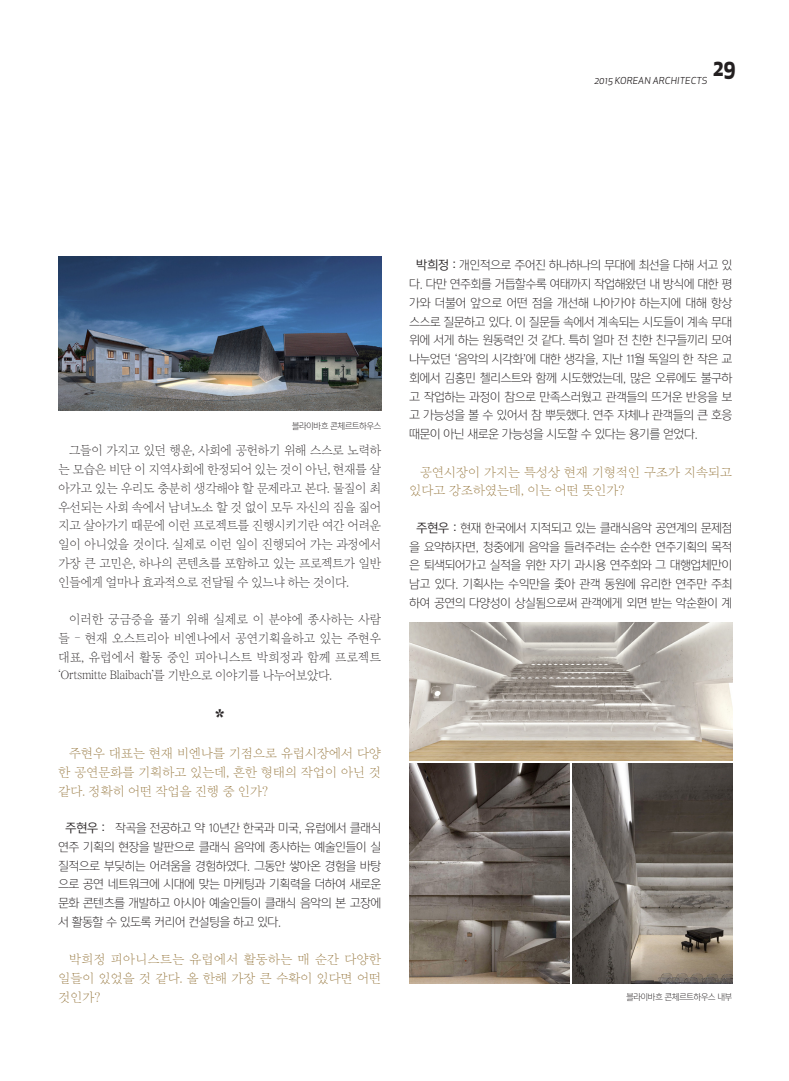
<style>
.page{position:relative;width:789px;height:1081px;background:#fff}
.page>*{position:absolute;margin:0;border:0;box-sizing:border-box;transform-origin:0 0}
.t1{font:700 22.5px "Apex New";color:#231f20;scale:.9 1}
.본문{font:12.5px/18.8px "Yoon Myungjo Pro 710";letter-spacing:-.025em;color:#231f20;text-align:justify;scale:.95 1}
.질문{font:12.5px/18.8px "Yoon Myungjo Pro 710";color:#937339;text-align:justify}
.대담_답문_고딕20_9_5pt{font:11.88px/18.8px "Yoon Gothic Pro 720";letter-spacing:-.01em;color:#231f20;text-align:justify}
.t2{font:italic 9.38px "Apex New";letter-spacing:.02em;color:#231f20}
.에세이-사진설명{font:8.75px "Yoon Gothic Pro 720";letter-spacing:-.015em;color:#231f20;scale:.95 1}
.s1{font-family:"Yoon Gothic Pro 740"}
</style>
<div class="page">
<img style="left:58px;top:257px;width:323px;height:153px">
<img style="left:409px;top:622px;width:323px;height:138px">
<img style="left:409px;top:764px;width:160px;height:219px">
<img style="left:572px;top:764px;width:160px;height:219px">
<p class="t1" style="left:712px;top:52px;width:27px">29</p>
<p class="t2" style="left:594px;top:75px;width:114px">2015 KOREAN ARCHITECTS</p>
<p class="에세이-사진설명" style="left:292px;top:421px;width:95px">블라이바흐 콘체르트하우스</p>
<p class="본문" style="left:58px;top:441px;width:341px;text-indent:11px">그들이 가지고 있던 행운, 사회에 공헌하기 위해 스스로 노력하 는 모습은 비단 이 지역사회에 한정되어 있는 것이 아닌, 현재를 살 아가고 있는 우리도 충분히 생각해야 할 문제라고 본다. 물질이 최 우선되는 사회 속에서 남녀노소 할 것 없이 모두 자신의 짐을 짊어 지고 살아가기 때문에 이런 프로젝트를 진행시키기란 여간 어려운 일이 아니었을 것이다. 실제로 이런 일이 진행되어 가는 과정에서 가장 큰 고민은, 하나의 콘텐츠를 포함하고 있는 프로젝트가 일반 인들에게 얼마나 효과적으로 전달될 수 있느냐 하는 것이다.</p>
<p class="본문" style="left:58px;top:610px;width:341px;text-indent:11px">이러한 궁금증을 풀기 위해 실제로 이 분야에 종사하는 사람 들 - 현재 오스트리아 비엔나에서 공연기획을하고 있는 주현우 대표, 유럽에서 활동 중인 피아니스트 박희정과 함께 프로젝트 ‘Ortsmitte Blaibach’를 기반으로 이야기를 나누어보았다.</p>
<p class="본문" style="left:214px;top:703px;width:13px">✿</p>
<p class="질문" style="left:58px;top:743px;width:324px;text-indent:11px">주현우 대표는 현재 비엔나를 기점으로 유럽시장에서 다양 한 공연문화를 기획하고 있는데, 흔한 형태의 작업이 아닌 것 같다. 정확히 어떤 작업을 진행 중 인가?</p>
<p class="대담_답문_고딕20_9_5pt" style="left:58px;top:818px;width:324px;text-indent:7px"><span class="s1">주현우 :</span>　작곡을 전공하고 약 10년간 한국과 미국, 유럽에서 클래식 연주 기획의 현장을 발판으로 클래식 음악에 종사하는 예술인들이 실 질적으로 부딪히는 어려움을 경험하였다. 그동안 쌓아온 경험을 바탕 으로 공연 네트워크에 시대에 맞는 마케팅과 기획력을 더하여 새로운 문화 콘텐츠를 개발하고 아시아 예술인들이 클래식 음악의 본 고장에 서 활동할 수 있도록 커리어 컨설팅을 하고 있다.</p>
<p class="질문" style="left:58px;top:950px;width:324px;text-indent:11px">박희정 피아니스트는 유럽에서 활동하는 매 순간 다양한 일들이 있었을 것 같다. 올 한해 가장 큰 수확이 있다면 어떤 것인가?</p>
<p class="대담_답문_고딕20_9_5pt" style="left:409px;top:256px;width:324px;text-indent:7px"><span class="s1">박희정 :</span> 개인적으로 주어진 하나하나의 무대에 최선을 다해 서고 있 다. 다만 연주회를 거듭할수록 여태까지 작업해왔던 내 방식에 대한 평 가와 더불어 앞으로 어떤 점을 개선해 나아가야 하는지에 대해 항상 스스로 질문하고 있다. 이 질문들 속에서 계속되는 시도들이 계속 무대 위에 서게 하는 원동력인 것 같다. 특히 얼마 전 친한 친구들끼리 모여 나누었던 ‘음악의 시각화’에 대한 생각을, 지난 11월 독일의 한 작은 교 회에서 김홍민 첼리스트와 함께 시도했었는데, 많은 오류에도 불구하 고 작업하는 과정이 참으로 만족스러웠고 관객들의 뜨거운 반응을 보 고 가능성을 볼 수 있어서 참 뿌듯했다. 연주 자체나 관객들의 큰 호응 때문이 아닌 새로운 가능성을 시도할 수 있다는 용기를 얻었다.</p>
<p class="질문" style="left:409px;top:462px;width:324px;text-indent:11px">공연시장이 가지는 특성상 현재 기형적인 구조가 지속되고 있다고 강조하였는데, 이는 어떤 뜻인가?</p>
<p class="대담_답문_고딕20_9_5pt" style="left:409px;top:518px;width:324px;text-align:center"><span class="s1">주현우 :</span> 현재 한국에서 지적되고 있는 클래식음악 공연계의 문제점 을 요약하자면, 청중에게 음악을 들려주려는 순수한 연주기획의 목적 은 퇴색되어가고 실적을 위한 자기 과시용 연주회와 그 대행업체만이 남고 있다. 기획사는 수익만을 좇아 관객 동원에 유리한 연주만 주최 하여 공연의 다양성이 상실됨으로써 관객에게 외면 받는 악순환이 계</p>
<p class="에세이-사진설명" style="left:626px;top:991px;width:113px">블라이바흐 콘체르트하우스 내부</p>
</div>
